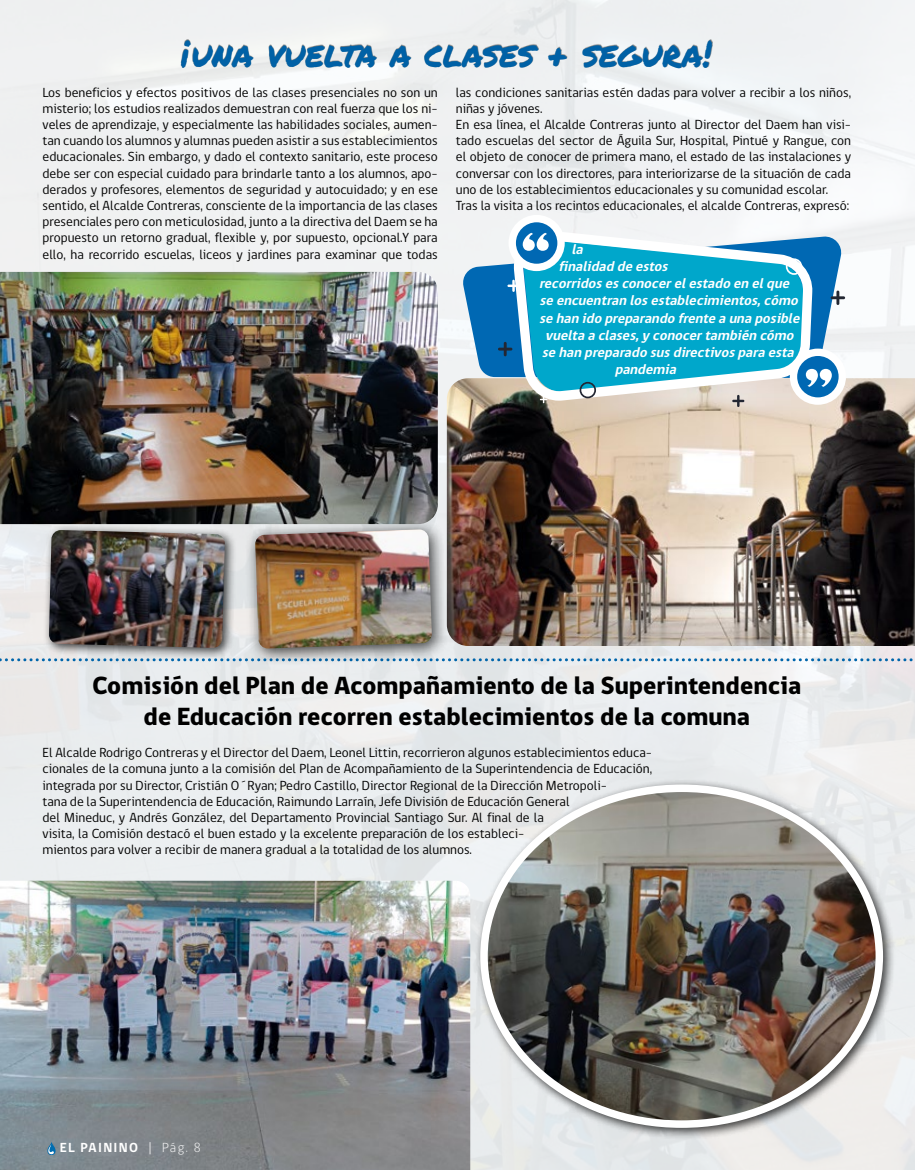
<style>
.page{position:relative;width:915px;height:1170px;background:#fff}
.page>*{position:absolute;margin:0;border:0;box-sizing:border-box;transform-origin:0 0}
.t1{font:36px "Permanent Marker";color:#0061a6}
.t2{font:800 25.5px/30.6px "gob CL";color:#000;text-align:center}
.t3{font:italic 700 14.25px "gob CL";color:#fff}
.t4{font:13.5px/16.2px "gob CL";color:#000}
.t5{font:700 13.5px "gob CL";letter-spacing:.1em;color:#fff}
.s1{font-weight:300}
</style>
<div class="page">
<img style="left:0;top:0;width:914px;height:1169px">
<img style="left:0;top:880px;width:470px;height:289px">
<svg style="left:47px;top:1141px;width:9px;height:15px"></svg>
<div style="left:181px;top:40px;width:531px;height:28px;background:#000;opacity:.5"></div>
<img style="left:0;top:272px;width:437px;height:252px">
<img style="left:446px;top:378px;width:468px;height:268px">
<div style="left:474px;top:778px;width:421px;height:361px;background:#000;opacity:.75"></div>
<img style="left:484px;top:788px;width:395px;height:335px">
<div style="left:480px;top:784px;width:402px;height:343px;border:8px solid #fff;border-radius:50%"></div>
<svg style="left:0;top:658px;width:915px;height:3px;background:#96bbd5"></svg>
<div style="left:43px;top:524px;width:194px;height:136px;background:#000;opacity:.75"></div>
<img style="left:49px;top:530px;width:176px;height:118px">
<div style="left:244px;top:518px;width:205px;height:147px;background:#000;opacity:.75"></div>
<img style="left:255px;top:529px;width:177px;height:119px">
<svg style="left:461px;top:236px;width:37px;height:142px;fill:#0068b3"></svg>
<svg style="left:498px;top:215px;width:347px;height:192px"></svg>
<h1 class="t1" style="left:181px;top:27px;width:531px">¡UNA VUELTA A CLASES + SEGURA!</h1>
<p class="t4" style="left:43px;top:84px;width:396px;text-align:justify">Los beneficios y efectos positivos de las clases presenciales no son un misterio; los estudios realizados demuestran con real fuerza que los ni&shy;veles de aprendizaje, y especialmente las habilidades sociales, aumen&shy;tan cuando los alumnos y alumnas pueden asistir a sus establecimientos educacionales. Sin embargo, y dado el contexto sanitario, este proceso debe ser con especial cuidado para brindarle tanto a los alumnos, apo&shy;derados y profesores, elementos de seguridad y autocuidado; y en ese sentido, el Alcalde Contreras, consciente de la importancia de las clases presenciales pero con meticulosidad, junto a la directiva del Daem se ha propuesto un retorno gradual, flexible y, por supuesto, opcional.Y para ello, ha recorrido escuelas, liceos y jardines para examinar que todas</p>
<p class="t4" style="left:455px;top:84px;width:396px">las condiciones sanitarias estén dadas para volver a recibir a los niños, niñas y jóvenes.<br>En esa línea, el Alcalde Contreras junto al Director del Daem han visi&shy;tado escuelas del sector de Águila Sur, Hospital, Pintué y Rangue, con el objeto de conocer de primera mano, el estado de las instalaciones y conversar con los directores, para interiorizarse de la situación de cada uno de los establecimientos educacionales y su comunidad escolar.<br>Tras la visita a los recintos educacionales, el alcalde Contreras, expresó:</p>
<p class="t3" style="left:571px;top:239px;width:17px">la</p>
<p class="t3" style="left:558px;top:257px;width:115px">finalidaddeestos</p>
<p class="t3" style="left:539px;top:274px;width:256px">recorridosesconocerelestadoenelque</p>
<p class="t3" style="left:539px;top:291px;width:264px">seencuentranlosestablecimientos,cómo</p>
<p class="t3" style="left:539px;top:308px;width:266px">sehanidopreparandofrenteaunaposible</p>
<p class="t3" style="left:545px;top:325px;width:254px">vueltaaclases,yconocertambiéncómo</p>
<p class="t3" style="left:541px;top:342px;width:258px">sehanpreparadosusdirectivosparaesta</p>
<p class="t3" style="left:614px;top:359px;width:67px">pandemia</p>
<h2 class="t2" style="left:92px;top:671px;width:710px">Comisión del Plan de Acompañamiento de la Superintendencia de Educación recorren establecimientos de la comuna</h2>
<p class="t4" style="left:43px;top:744px;width:611px">El Alcalde Rodrigo Contreras y el Director del Daem, Leonel Littin, recorrieron algunos establecimientos educa&shy;cionales de la comuna junto a la comisión del Plan de Acompañamiento de la Superintendencia de Educación, integrada por su Director, Cristián O´Ryan; Pedro Castillo, Director Regional de la Dirección Metropoli-<br>tana de la Superintendencia de Educación, Raimundo Larraín, Jefe División de Educación General<br>del Mineduc, y Andrés González, del Departamento Provincial Santiago Sur. Al final de la<br>visita, la Comisión destacó el buen estado y la excelente preparación de los estableci-<br>mientos para volver a recibir de manera gradual a la totalidad de los alumnos.</p>
<p class="t5" style="left:60px;top:1138px;width:142px">EL PAININO | <span class="s1">Pág. 8</span></p>
</div>
